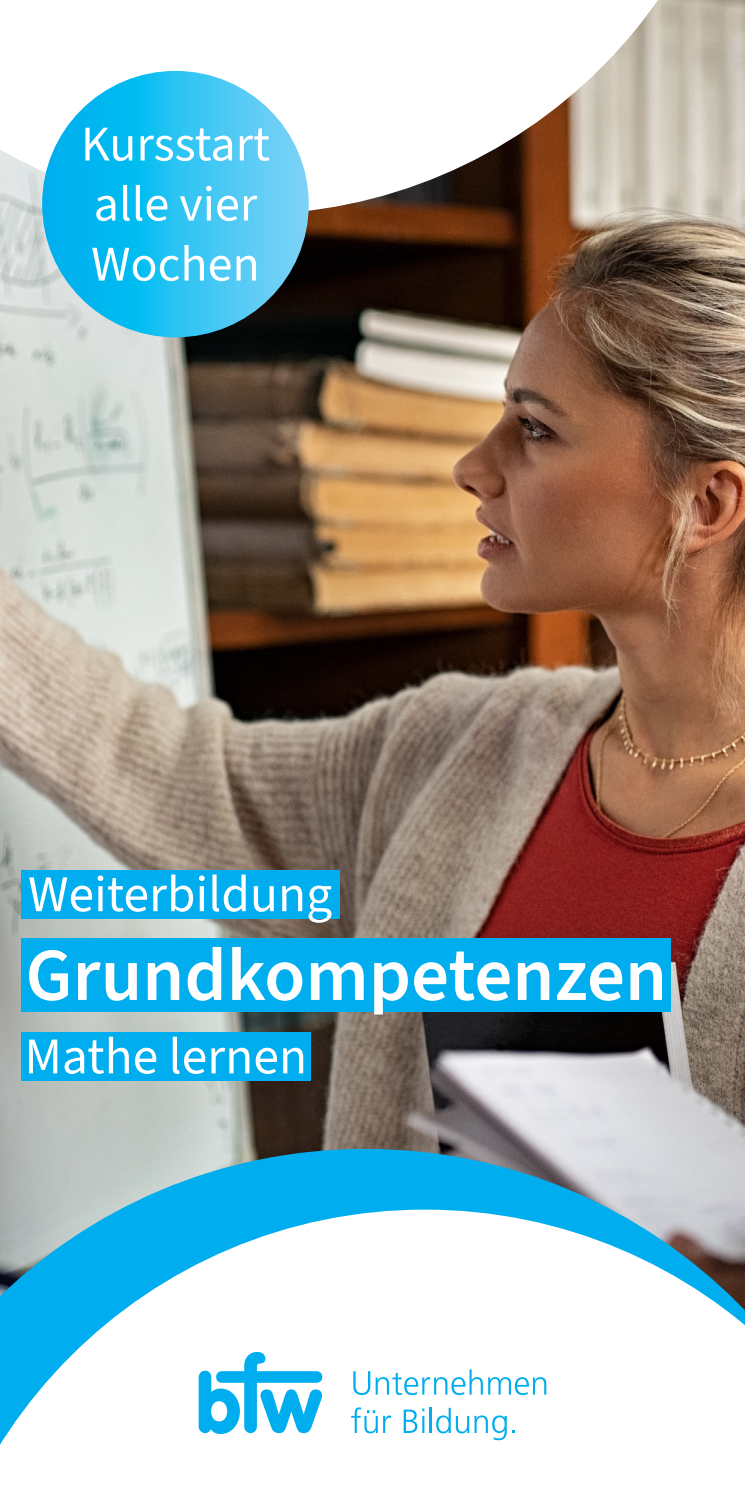
<style>
.page{position:relative;width:745px;height:1489px;background:#fff}
.page>*{position:absolute;margin:0;border:0;box-sizing:border-box;transform-origin:0 0}
.t1{font:600 75px "Source Sans 3";color:#fff}
.t2{font:51.5px "Source Sans 3";color:#fff}
.t3{font:50px "Source Sans 3";color:#fff}
</style>
<div class="page">
<img style="left:0;top:214px;width:744px;height:934px">
<div style="left:21px;top:869px;width:319px;height:49px;background:#00aeef"></div>
<div style="left:21px;top:1031px;width:289px;height:49px;background:#00aeef"></div>
<div style="left:21px;top:938px;width:649px;height:74px;background:#00aeef"></div>
<svg style="left:0;top:0;width:744px;height:214px"></svg>
<svg style="left:0;top:1148px;width:744px;height:61px;background:#69b7d3"></svg>
<svg style="left:0;top:1209px;width:744px;height:236px"></svg>
<svg style="left:198px;top:1351px;width:124px;height:82px"></svg>
<svg style="left:353px;top:1369px;width:193px;height:25px"></svg>
<svg style="left:351px;top:1407px;width:26px;height:26px"></svg>
<svg style="left:383px;top:1415px;width:8px;height:17px"></svg>
<svg style="left:403px;top:1408px;width:21px;height:24px"></svg>
<hr style="left:429px;top:1407px;width:2px;height:25px;background:#00aeef">
<svg style="left:436px;top:1407px;width:70px;height:32px"></svg>
<svg style="left:42px;top:71px;width:266px;height:266px;background:#2bc1f2"></svg>
<p class="t3" style="left:81px;top:113px;width:190px">Kursstart</p>
<p class="t3" style="left:94px;top:173px;width:165px">alle vier</p>
<p class="t3" style="left:91px;top:233px;width:170px">Wochen</p>
<p class="t2" style="left:28px;top:861px;width:305px">Weiterbildung</p>
<p class="t1" style="left:25px;top:926px;width:642px">Grundkompetenzen</p>
<p class="t2" style="left:24px;top:1023px;width:284px">Mathe lernen</p>
</div>
